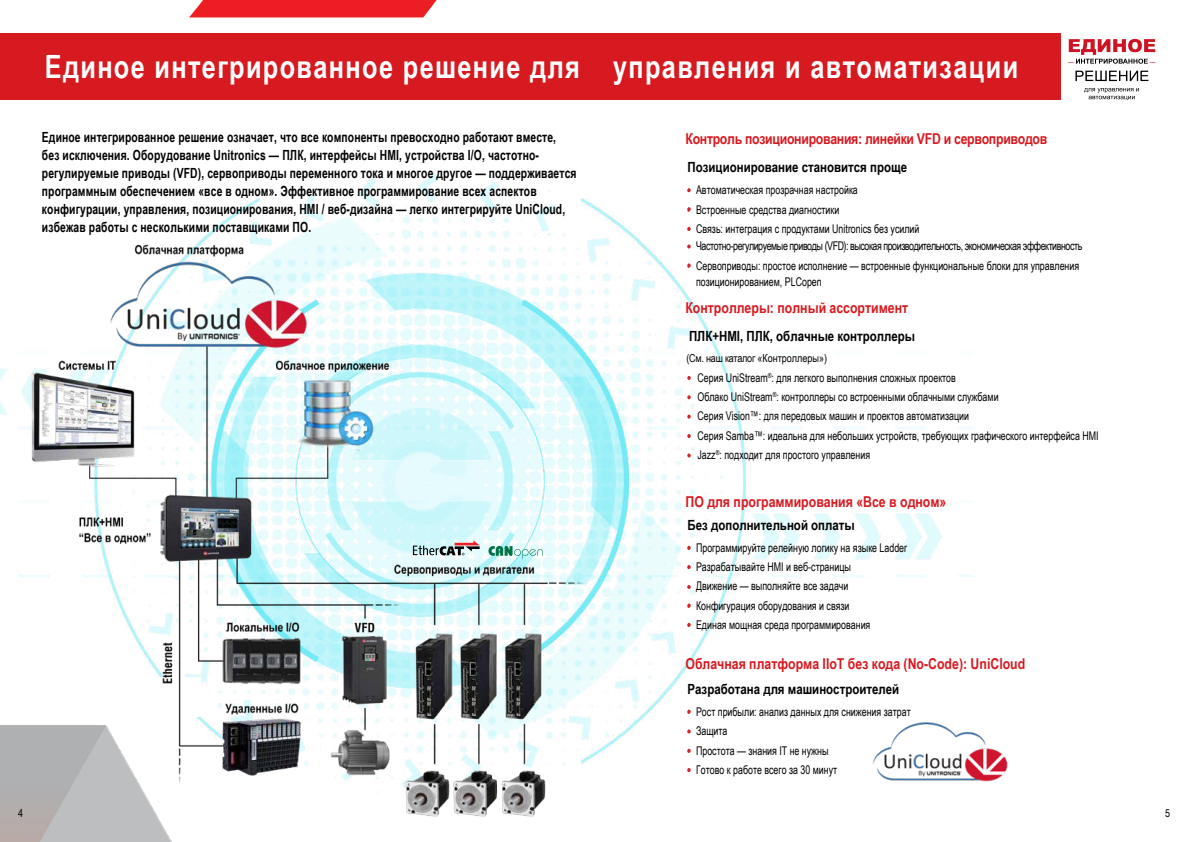
<style>
.page{position:relative;width:1191px;height:842px;background:#fff}
.page>*{position:absolute;margin:0;border:0;box-sizing:border-box;transform-origin:0 0}
.t1{font:700 32.1px "Arial Narrow";letter-spacing:.045em;color:#fff;scale:.96 1}
.t2{font:700 15px "Arial Narrow";color:#d71920}
.t3{font:700 15px "Arial Narrow";letter-spacing:-.02em;color:#d71920}
.t4{font:700 14px/18px "Arial Narrow";letter-spacing:.01em;color:#000;scale:.9 1}
.t5{font:700 14px "Arial Narrow";letter-spacing:.01em;color:#000}
.t6{font:12px/19.4px "Arial Narrow";color:#000;scale:.9 1}
.t7{font:12px "Arial Narrow";letter-spacing:-.04em;color:#000;scale:.9 1}
.t8{font:11px "Arial Narrow";color:#000}
.t9{font:9px "Arial Narrow";color:#d71920;scale:.9 1}
.t10{font:6.8px "Arial Narrow";color:#cc1424}
</style>
<div class="page">
<img style="left:223px;top:172px;width:751px;height:600px">
<img style="left:859px;top:693px;width:149px;height:89px">
<img style="left:0;top:834px;width:172px;height:8px">
<div style="left:189px;top:0;width:248px;height:17px;background:#ed1d24"></div>
<div style="left:0;top:34px;width:1060px;height:66px;background:#d71920"></div>
<img style="left:0;top:219px;width:600px;height:615px">
<svg style="left:413px;top:540px;width:66px;height:15px"></svg>
<svg style="left:488px;top:546px;width:55px;height:13px"></svg>
<svg style="left:687px;top:376px;width:3px;height:4px"></svg>
<svg style="left:687px;top:395px;width:3px;height:4px"></svg>
<svg style="left:687px;top:415px;width:3px;height:4px"></svg>
<svg style="left:687px;top:434px;width:3px;height:4px"></svg>
<svg style="left:687px;top:453px;width:3px;height:4px"></svg>
<svg style="left:687px;top:623px;width:3px;height:4px"></svg>
<svg style="left:687px;top:546px;width:3px;height:4px"></svg>
<svg style="left:687px;top:565px;width:3px;height:4px"></svg>
<svg style="left:687px;top:585px;width:3px;height:4px"></svg>
<svg style="left:687px;top:603px;width:3px;height:5px"></svg>
<svg style="left:687px;top:710px;width:3px;height:4px"></svg>
<svg style="left:687px;top:729px;width:3px;height:4px"></svg>
<svg style="left:687px;top:749px;width:3px;height:4px"></svg>
<svg style="left:687px;top:768px;width:3px;height:4px"></svg>
<svg style="left:687px;top:188px;width:3px;height:4px"></svg>
<svg style="left:687px;top:207px;width:3px;height:4px"></svg>
<svg style="left:687px;top:227px;width:3px;height:4px"></svg>
<svg style="left:687px;top:244px;width:3px;height:4px"></svg>
<svg style="left:687px;top:263px;width:3px;height:4px"></svg>
<svg style="left:1068px;top:39px;width:87px;height:25px"></svg>
<svg style="left:1075px;top:71px;width:73px;height:10px"></svg>
<svg style="left:1084px;top:88px;width:55px;height:12px"></svg>
<h1 class="t1" style="left:45px;top:42px;width:559px">Единое интегрированное решение для</h1>
<p class="t4" style="left:42px;top:128px;width:573px">Единое интегрированное решение означает, что все компоненты превосходно работают вместе,</p>
<p class="t4" style="left:42px;top:164px;width:595px">регулируемые приводы (VFD ,) сервоприводы переменного тока и многое другое — поддерживается</p>
<p class="t4" style="left:42px;top:146px;width:554px">без исключения. Оборудование Unitronics — ПЛК, интерфейсы HMI, устройства ,O/ I частотно-</p>
<p class="t4" style="left:42px;top:182px;width:583px">программным обеспечением «все в одном .» Эффективное программирование всех аспектов конфигурации, управления, позиционирования, HMI / веб-дизайна — легко интегрируйте UniCloud, избежав работы с несколькими поставщиками ПО.</p>
<p class="t8" style="left:18px;top:805px;width:7px">54</p>
<h1 class="t1" style="left:613px;top:42px;width:423px">управления и автоматизации</h1>
<p class="t3" style="left:685px;top:128px;width:363px">Контроль позиционирования: линейки VFD и сервоприводов</p>
<p class="t5" style="left:687px;top:157px;width:221px">Позиционирование становится проще</p>
<p class="t6" style="left:696px;top:180px;width:181px">Автоматическая прозрачная настройка</p>
<p class="t9" style="left:687px;top:184px;width:4px">•</p>
<p class="t6" style="left:696px;top:199px;width:161px">Встроенные средства диагностики</p>
<p class="t9" style="left:687px;top:204px;width:4px">•</p>
<p class="t6" style="left:696px;top:219px;width:250px">Связь: интеграция с продуктами Unitronics без усилий</p>
<p class="t9" style="left:687px;top:223px;width:4px">•</p>
<p class="t10" style="left:1068px;top:56px;width:7px">—</p>
<p class="t7" style="left:696px;top:237px;width:430px">Частотно-регулируемые приводы (VFD :) высокая производительность, экономическая эффективность</p>
<p class="t9" style="left:687px;top:241px;width:4px">•</p>
<p class="t6" style="left:696px;top:255px;width:427px">Сервоприводы: простое исполнение — встроенные функциональные блоки для управления</p>
<p class="t9" style="left:687px;top:260px;width:4px">•</p>
<p class="t6" style="left:696px;top:271px;width:141px">позиционированием, PLCopen</p>
<p class="t2" style="left:685px;top:297px;width:224px">Контроллеры: полный ассортимент</p>
<p class="t5" style="left:689px;top:325px;width:228px">ПЛК+HMI, ПЛК, облачные контроллеры</p>
<p class="t6" style="left:697px;top:367px;width:447px">Серия UniStream :<sup>®</sup> для легкого выполнения сложных проектов<br>Облако UniStream :<sup>®</sup> контроллеры со встроенными облачными службами<br>Серия Vision™: для передовых машин и проектов автоматизации<br>Серия Samba™: идеальна для небольших устройств, требующих графического интерфейса HMI Jazz :<sup>®</sup> подходит для простого управления</p>
<p class="t8" style="left:686px;top:350px;width:142px">(См. наш каталог «Контроллеры («</p>
<p class="t2" style="left:685px;top:490px;width:262px">ПО для программирования «Все в одном«</p>
<p class="t5" style="left:687px;top:514px;width:169px">Без дополнительной оплаты</p>
<p class="t6" style="left:696px;top:537px;width:236px">Программируйте релейную логику на языке Ladder</p>
<p class="t9" style="left:687px;top:542px;width:4px">•</p>
<p class="t6" style="left:696px;top:557px;width:174px">Разрабатывайте HMI и веб-страницы</p>
<p class="t9" style="left:687px;top:561px;width:4px">•</p>
<p class="t6" style="left:696px;top:576px;width:171px">Движение — выполняйте все задачи</p>
<p class="t9" style="left:687px;top:581px;width:4px">•</p>
<p class="t6" style="left:696px;top:595px;width:172px">Конфигурация оборудования и связи</p>
<p class="t9" style="left:687px;top:600px;width:4px">•</p>
<p class="t6" style="left:696px;top:615px;width:195px">Единая мощная среда программирования</p>
<p class="t9" style="left:687px;top:619px;width:4px">•</p>
<p class="t2" style="left:685px;top:652px;width:341px">Облачная платформа IIoT без кода (No-Code :) UniCloud</p>
<p class="t5" style="left:687px;top:678px;width:213px">Разработана для машиностроителей</p>
<p class="t6" style="left:696px;top:701px;width:240px">Рост прибыли: анализ данных для снижения затрат</p>
<p class="t9" style="left:687px;top:706px;width:4px">•</p>
<p class="t6" style="left:696px;top:721px;width:36px">Защита</p>
<p class="t9" style="left:687px;top:725px;width:4px">•</p>
<p class="t6" style="left:696px;top:740px;width:149px">Простота — знания IT не нужны</p>
<p class="t9" style="left:687px;top:745px;width:4px">•</p>
<p class="t6" style="left:696px;top:759px;width:158px">Готово к работе всего за 30 минут</p>
<p class="t9" style="left:687px;top:764px;width:4px">•</p>
<p class="t10" style="left:1149px;top:56px;width:7px">—</p>
<p class="t8" style="left:1165px;top:805px;width:7px">5</p>
</div>
